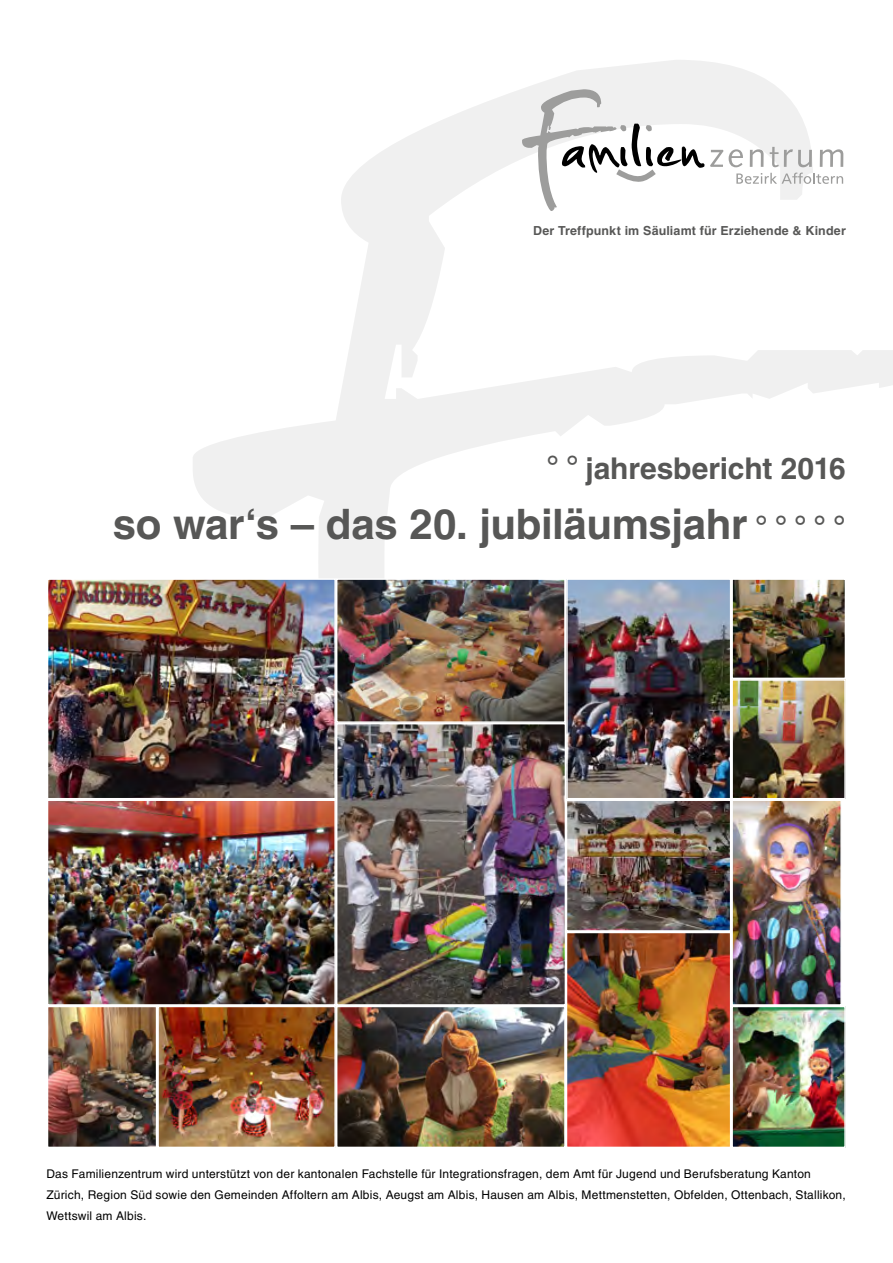
<style>
.page{position:relative;width:893px;height:1263px;background:#fff}
.page>*{position:absolute;margin:0;border:0;box-sizing:border-box;transform-origin:0 0}
.t1{font:700 42px "Helvetica LT Std";letter-spacing:-.01em;color:#575756}
.t2{font:700 30px "Helvetica LT Std";letter-spacing:-.005em;color:#575756}
.t3{font:700 12.45px "Helvetica LT Std";letter-spacing:.015em;color:#575756}
.t4{font:12px/21px "Helvetica LT Std";letter-spacing:.02em;color:#000}
.s1{font-size:33px}
</style>
<div class="page">
<svg style="left:193px;top:60px;width:700px;height:518px"></svg>
<svg style="left:710px;top:150px;width:13px;height:17px"></svg>
<svg style="left:729px;top:149px;width:14px;height:18px"></svg>
<svg style="left:750px;top:149px;width:14px;height:18px"></svg>
<svg style="left:770px;top:147px;width:42px;height:20px"></svg>
<svg style="left:820px;top:149px;width:23px;height:18px"></svg>
<svg style="left:522px;top:89px;width:182px;height:122px"></svg>
<svg style="left:736px;top:173px;width:107px;height:11px"></svg>
<img style="left:339px;top:581px;width:224px;height:139px">
<div style="left:336px;top:578px;width:230px;height:145px;border:2px solid #fff"></div>
<img style="left:50px;top:581px;width:283px;height:564px">
<div style="left:157px;top:1006px;width:179px;height:142px;border:2px solid #fff"></div>
<div style="left:47px;top:578px;width:289px;height:221px;border:2px solid #fff"></div>
<img style="left:734px;top:581px;width:109px;height:95px">
<div style="left:731px;top:578px;width:115px;height:101px;border:2px solid #fff"></div>
<img style="left:734px;top:682px;width:109px;height:114px">
<div style="left:731px;top:679px;width:115px;height:120px;border:2px solid #fff"></div>
<img style="left:734px;top:1009px;width:109px;height:136px">
<div style="left:731px;top:1006px;width:115px;height:142px;border:2px solid #fff"></div>
<img style="left:339px;top:726px;width:224px;height:419px">
<div style="left:336px;top:723px;width:230px;height:283px;border:2px solid #fff"></div>
<div style="left:47px;top:1006px;width:110px;height:142px;border:2px solid #fff"></div>
<img style="left:734px;top:802px;width:105px;height:201px">
<div style="left:731px;top:799px;width:111px;height:207px;border:2px solid #fff"></div>
<img style="left:569px;top:581px;width:159px;height:564px">
<div style="left:566px;top:799px;width:165px;height:133px;border:2px solid #fff"></div>
<div style="left:566px;top:932px;width:165px;height:216px;border:2px solid #fff"></div>
<div style="left:336px;top:1006px;width:230px;height:142px;border:2px solid #fff"></div>
<div style="left:47px;top:799px;width:289px;height:207px;border:2px solid #fff"></div>
<div style="left:566px;top:578px;width:165px;height:221px;border:2px solid #fff"></div>
<p class="t3" style="left:533px;top:223px;width:314px">Der Treffpunkt im Säuliamt für Erziehende &amp; Kinder</p>
<h2 class="t2" style="left:546px;top:450px;width:301px"><span class="s1">° °</span> jahresbericht 2016</h2>
<h1 class="t1" style="left:113px;top:498px;width:735px">so war‘s – das 20. jubiläumsjahr <span class="s1">° ° ° ° °</span></h1>
<p class="t4" style="left:46px;top:1163px;width:801px">Das Familienzentrum wird unterstützt von der kantonalen Fachstelle für Integrationsfragen, dem Amt für Jugend und Berufsberatung Kanton<br>Zürich, Region Süd sowie den Gemeinden Affoltern am Albis, Aeugst am Albis, Hausen am Albis, Mettmenstetten, Obfelden, Ottenbach, Stallikon,<br>Wettswil am Albis.</p>
</div>
